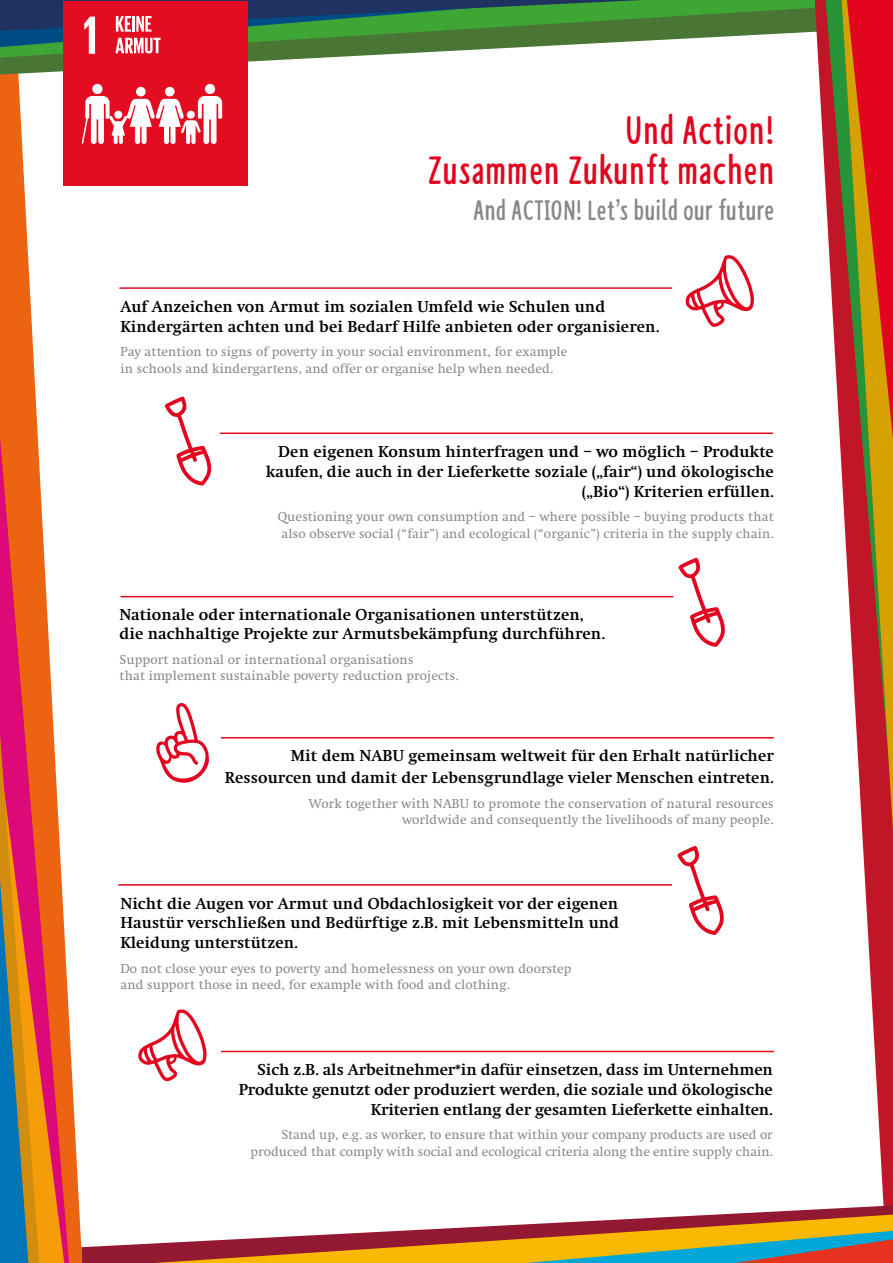
<style>
.page{position:relative;width:893px;height:1263px;background:#fff}
.page>*{position:absolute;margin:0;border:0;box-sizing:border-box;transform-origin:0 0}
.t1{font:700 42.3px/39.2px "NABU Hand";letter-spacing:.03em;color:#e3051f;text-align:right}
.t2{font:700 30px "NABU Hand";letter-spacing:.02em;color:#878787}
.t3{font:700 16.5px/19.8px "Swift";letter-spacing:.01em;color:#000;text-align:right}
.t4{font:13.5px/16.2px "Swift";letter-spacing:.01em;color:#878787}
</style>
<div class="page">
<svg style="left:0;top:75px;width:82px;height:1188px"></svg>
<svg style="left:0;top:437px;width:69px;height:826px"></svg>
<svg style="left:0;top:734px;width:64px;height:529px;background:#b6634c"></svg>
<svg style="left:0;top:58px;width:315px;height:17px"></svg>
<svg style="left:0;top:0;width:815px;height:58px"></svg>
<svg style="left:815px;top:0;width:78px;height:1205px"></svg>
<svg style="left:825px;top:0;width:17px;height:812px"></svg>
<svg style="left:842px;top:0;width:51px;height:832px;background:#c3572f"></svg>
<svg style="left:81px;top:1205px;width:812px;height:58px"></svg>
<svg style="left:154px;top:1214px;width:739px;height:49px"></svg>
<svg style="left:156px;top:703px;width:53px;height:80px"></svg>
<hr style="left:221px;top:737px;width:553px;height:1px;background:#e3051f">
<svg style="left:138px;top:1009px;width:69px;height:72px"></svg>
<hr style="left:221px;top:1051px;width:553px;height:1px;background:#e3051f">
<svg style="left:165px;top:396px;width:46px;height:90px"></svg>
<hr style="left:220px;top:432px;width:553px;height:2px;background:#e3051f">
<svg style="left:677px;top:846px;width:47px;height:89px"></svg>
<hr style="left:118px;top:884px;width:554px;height:2px;background:#e3051f">
<svg style="left:678px;top:558px;width:47px;height:89px"></svg>
<hr style="left:121px;top:596px;width:552px;height:1px;background:#e3051f">
<svg style="left:686px;top:255px;width:68px;height:72px"></svg>
<hr style="left:119px;top:287px;width:553px;height:2px;background:#e3051f">
<div style="left:63px;top:1px;width:184px;height:184px;background:#e30c21"></div>
<div style="left:205px;top:84px;width:10px;height:10px;background:#fff;border-radius:50%"></div>
<div style="left:165px;top:87px;width:10px;height:9px;background:#fff;border-radius:50%"></div>
<div style="left:136px;top:87px;width:10px;height:9px;background:#fff;border-radius:50%"></div>
<div style="left:92px;top:84px;width:11px;height:10px;background:#fff;border-radius:50%"></div>
<svg style="left:81px;top:96px;width:141px;height:48px"></svg>
<svg style="left:0;top:0;width:643px;height:54px"></svg>
<h1 class="t1" style="left:428px;top:112px;width:348px">Und Action!<br>Zusammen Zukunft machen</h1>
<h2 class="t2" style="left:473px;top:193px;width:302px">And ACTION! Let’s build our future</h2>
<p class="t3" style="left:121px;top:297px;width:540px;text-align:left">Auf Anzeichen von Armut im sozialen Umfeld wie Schulen und<br>Kindergärten achten und bei Bedarf Hilfe anbieten oder organisieren.</p>
<p class="t4" style="left:121px;top:344px;width:448px">Pay attention to signs of poverty in your social environment, for example in schools and kindergartens, and offer or organise help when needed.</p>
<p class="t3" style="left:266px;top:442px;width:509px">Den eigenen Konsum hinterfragen und – wo möglich – Produkte kaufen, die auch in der Lieferkette soziale („fair“) und ökologische („Bio“) Kriterien erfüllen.</p>
<p class="t4" style="left:278px;top:509px;width:498px">Questioning your own consumption and – where possible – buying products that also observe social (“fair”) and ecological (“organic”) criteria in the supply chain.</p>
<p class="t3" style="left:119px;top:605px;width:487px;text-align:left">Nationale oder internationale Organisationen unterstützen, die nachhaltige Projekte zur Armutsbekämpfung durchführen.</p>
<p class="t4" style="left:119px;top:652px;width:341px">Support national or international organisations<br>that implement sustainable poverty reduction projects.</p>
<p class="t3" style="left:225px;top:745px;width:550px;line-height:21.6px">Mit dem NABU gemeinsam weltweit für den Erhalt natürlicher<br>Ressourcen und damit der Lebensgrundlage vieler Menschen eintreten.</p>
<p class="t4" style="left:309px;top:795px;width:466px;text-align:right">Work together with NABU to promote the conservation of natural resources worldwide and consequently the livelihoods of many people.</p>
<p class="t3" style="left:120px;top:894px;width:500px;text-align:justify">Nicht die Augen vor Armut und Obdachlosigkeit vor der eigenen Haustür verschließen und Bedürftige z.B. mit Lebensmitteln und Kleidung unterstützen.</p>
<p class="t4" style="left:120px;top:961px;width:453px">Do not close your eyes to poverty and homelessness on your own doorstep and support those in need, for example with food and clothing.</p>
<p class="t3" style="left:239px;top:1060px;width:536px">Sich z.B. als Arbeitnehmer*in dafür einsetzen, dass im Unternehmen<br>Produkte genutzt oder produziert werden, die soziale und ökologische<br>Kriterien entlang der gesamten Lieferkette einhalten.</p>
<p class="t4" style="left:251px;top:1127px;width:524px;text-align:right">Stand up, e.g. as worker, to ensure that within your company products are used or produced that comply with social and ecological criteria along the entire supply chain.</p>
</div>
